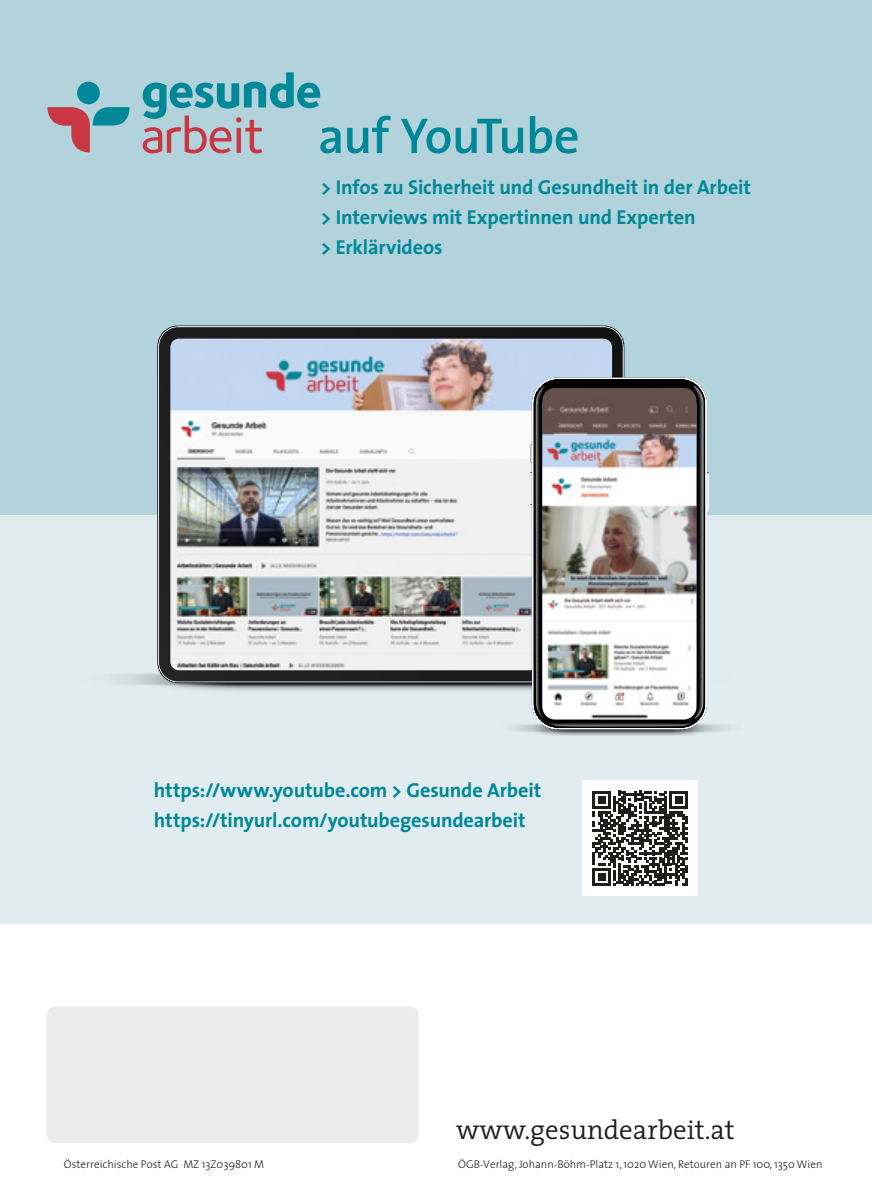
<style>
.page{position:relative;width:872px;height:1191px;background:#fff}
.page>*{position:absolute;margin:0;border:0;box-sizing:border-box;transform-origin:0 0}
.t1{font:600 50.55px "The Sans";letter-spacing:-.025em;color:#089}
.t2{font:300 27px "The Serif";color:#1d1d1b}
.t3{font:700 20.25px/30px "The Sans";letter-spacing:-.005em;color:#089}
.t4{font:300 11.25px "The Sans";color:#1d1d1b}
</style>
<div class="page">
<div style="left:0;top:0;width:872px;height:923px;background:#e0ecf0"></div>
<div style="left:0;top:0;width:872px;height:514px;background:#b2d3db"></div>
<div style="left:47px;top:1006px;width:372px;height:137px;background:#ececec;border-radius:9px"></div>
<svg style="left:143px;top:72px;width:177px;height:81px"></svg>
<svg style="left:47px;top:107px;width:83px;height:45px"></svg>
<div style="left:77px;top:82px;width:23px;height:22px;background:#089;border-radius:50%"></div>
<div style="left:582px;top:780px;width:116px;height:116px;background:#fff"></div>
<svg style="left:592px;top:791px;width:95px;height:95px"></svg>
<svg style="left:116px;top:673px;width:369px;height:18px"></svg>
<svg style="left:157px;top:325px;width:467px;height:358px;background:#343536"></svg>
<img style="left:170px;top:339px;width:442px;height:331px">
<svg style="left:485px;top:380px;width:269px;height:356px"></svg>
<img style="left:542px;top:388px;width:154px;height:331px">
<h1 class="t1" style="left:318px;top:94px;width:263px">auf YouTube</h1>
<p class="t3" style="left:321px;top:171px;width:431px">&gt; Infos zu Sicherheit und Gesundheit in der Arbeit &gt; Interviews mit Expertinnen und Experten<br>&gt; Erklärvideos</p>
<p class="t3" style="left:154px;top:774px;width:389px">https://www.youtube.com &gt; Gesunde Arbeit https://tinyurl.com/youtubegesundearbeit</p>
<h2 class="t2" style="left:456px;top:1107px;width:280px">www.gesundearbeit.at</h2>
<p class="t4" style="left:64px;top:1155px;width:202px">Österreichische Post AG MZ 13Z039801 M</p>
<p class="t4" style="left:458px;top:1155px;width:366px">ÖGB-Verlag, Johann-Böhm-Platz 1, 1020 Wien, Retouren an PF 100, 1350 Wien</p>
</div>
